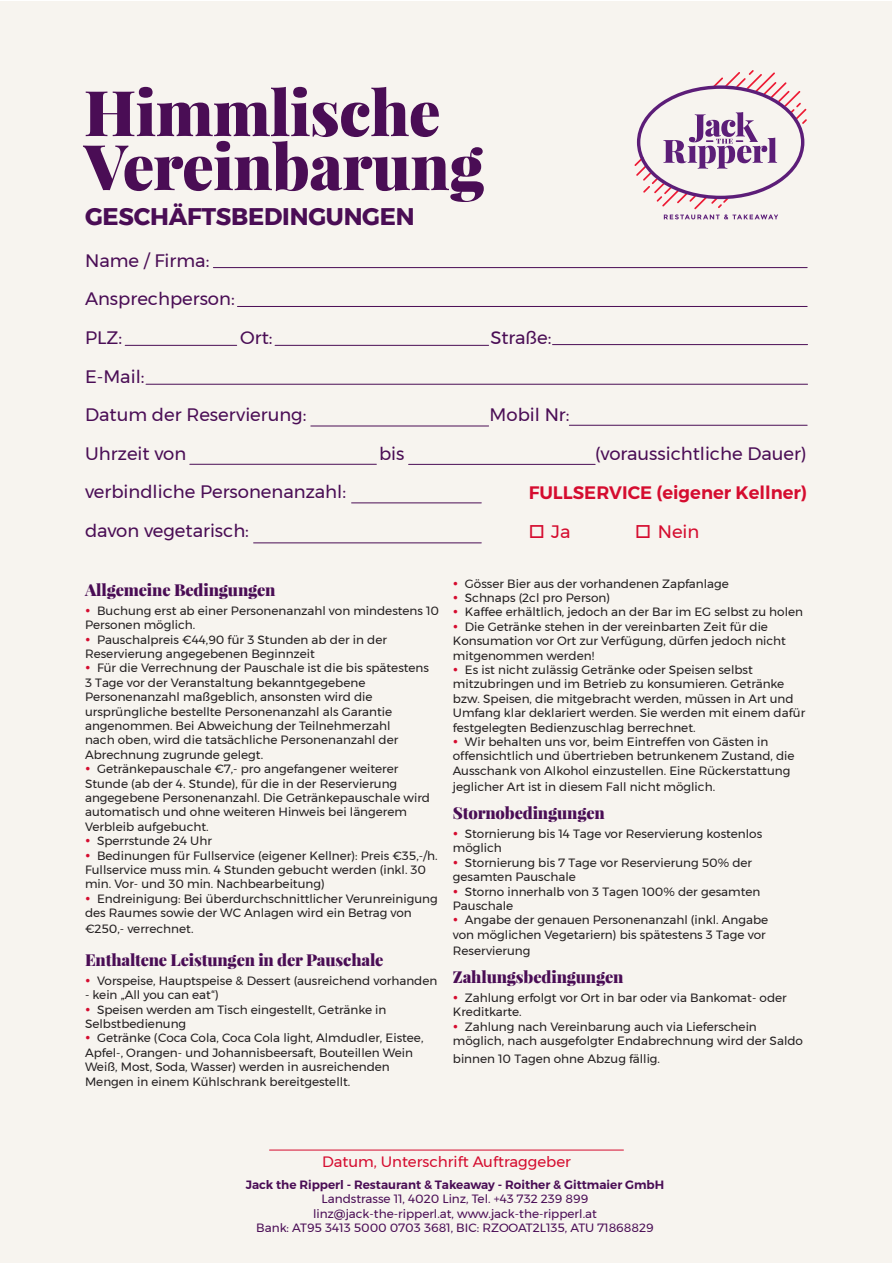
<style>
.page{position:relative;width:893px;height:1263px;background:#fff}
.page>*{position:absolute;margin:0;border:0;box-sizing:border-box;transform-origin:0 0}
.t1{font:900 63px "Playfair Display";letter-spacing:-.01em;color:#4a0d55}
.t2{font:700 24px "Montserrat";letter-spacing:-.01em;color:#4a0d55}
.t3{font:18px "Montserrat";color:#4a0d55}
.t4{font:600 18px "Montserrat";color:#d50c2f}
.t5{font:18px "Montserrat";color:#d50c2f}
.t6{font:900 16.5px "Playfair Display";letter-spacing:-.01em;color:#4a0d55}
.t7{font:15px "Montserrat";color:#d50c2f}
.t8{font:12px/14.4px "Montserrat";color:#231f20}
.t9{font:12px "Montserrat";color:#4a0d55}
.t10{font:600 12px "Montserrat";color:#4a0d55}
.s1{color:#d50c2f}
</style>
<div class="page">
<div style="left:1px;top:1px;width:891px;height:1261px;background:#f7f4ef"></div>
<hr style="left:269px;top:1150px;width:354px;height:1px;background:#d50c2f">
<svg style="left:634px;top:70px;width:173px;height:150px"></svg>
<hr style="left:213px;top:267px;width:594px;height:1px;background:#4a0d55">
<hr style="left:125px;top:345px;width:112px;height:1px;background:#4a0d55">
<hr style="left:275px;top:345px;width:214px;height:1px;background:#4a0d55">
<hr style="left:552px;top:344px;width:255px;height:1px;background:#4a0d55">
<hr style="left:569px;top:425px;width:238px;height:1px;background:#4a0d55">
<hr style="left:146px;top:384px;width:661px;height:1px;background:#4a0d55">
<hr style="left:311px;top:426px;width:178px;height:1px;background:#4a0d55">
<hr style="left:190px;top:464px;width:186px;height:1px;background:#4a0d55">
<hr style="left:409px;top:464px;width:186px;height:1px;background:#4a0d55">
<hr style="left:352px;top:502px;width:129px;height:1px;background:#4a0d55">
<hr style="left:254px;top:542px;width:227px;height:1px;background:#4a0d55">
<hr style="left:237px;top:306px;width:570px;height:1px;background:#4a0d55">
<p class="t1" style="left:84px;top:72px;width:358px">Himmlische</p>
<p class="t1" style="left:84px;top:126px;width:402px">Vereinbarung</p>
<p class="t2" style="left:85px;top:197px;width:331px">GESCHÄFTSBEDINGUNGEN</p>
<p class="t3" style="left:85px;top:246px;width:126px">Name / Firma:</p>
<p class="t3" style="left:85px;top:285px;width:151px">Ansprechperson:</p>
<p class="t3" style="left:85px;top:324px;width:39px">PLZ:</p>
<p class="t3" style="left:240px;top:324px;width:34px">Ort:</p>
<p class="t3" style="left:490px;top:324px;width:63px">Straße:</p>
<p class="t3" style="left:85px;top:362px;width:61px">E-Mail:</p>
<p class="t3" style="left:85px;top:401px;width:223px">Datum der Reservierung:</p>
<p class="t3" style="left:490px;top:401px;width:81px">Mobil Nr:</p>
<p class="t3" style="left:85px;top:440px;width:103px">Uhrzeit von</p>
<p class="t3" style="left:379px;top:440px;width:27px">bis</p>
<p class="t3" style="left:595px;top:440px;width:213px">(voraussichtliche Dauer)</p>
<p class="t3" style="left:85px;top:478px;width:263px">verbindliche Personenanzahl:</p>
<p class="t3" style="left:85px;top:517px;width:165px">davon vegetarisch:</p>
<p class="t4" style="left:529px;top:478px;width:280px">FULLSERVICE (eigener Kellner)</p>
<p class="t5" style="left:529px;top:517px;width:43px">□ Ja</p>
<p class="t5" style="left:635px;top:517px;width:66px">□ Nein</p>
<p class="t6" style="left:85px;top:579px;width:192px">Allgemeine Bedingungen</p>
<p class="t8" style="left:85px;top:603px;width:356px"><span class="s1">•</span> Buchung erst ab einer Personenanzahl von mindestens 10<br>Personen möglich.</p>
<p class="t8" style="left:85px;top:632px;width:303px"><span class="s1">•</span> Pauschalpreis €44,90 für 3 Stunden ab der in der<br>Reservierung angegebenen Beginnzeit</p>
<p class="t8" style="left:85px;top:661px;width:345px"><span class="s1">•</span> Für die Verrechnung der Pauschale ist die bis spätestens 3 Tage vor der Veranstaltung bekanntgegebene Personenanzahl maßgeblich, ansonsten wird die ursprüngliche bestellte Personenanzahl als Garantie angenommen. Bei Abweichung der Teilnehmerzahl<br>nach oben, wird die tatsächliche Personenanzahl der Abrechnung zugrunde gelegt.</p>
<p class="t8" style="left:85px;top:762px;width:347px"><span class="s1">•</span> Getränkepauschale €7,- pro angefangener weiterer Stunde (ab der 4. Stunde), für die in der Reservierung angegebene Personenanzahl. Die Getränkepauschale wird automatisch und ohne weiteren Hinweis bei längerem Verbleib aufgebucht.</p>
<p class="t8" style="left:85px;top:834px;width:128px"><span class="s1">•</span> Sperrstunde 24 Uhr</p>
<p class="t8" style="left:85px;top:848px;width:354px"><span class="s1">•</span> Bedinungen für Fullservice (eigener Kellner): Preis €35,-/h.<br>Fullservice muss min. 4 Stunden gebucht werden (inkl. 30 min. Vor- und 30 min. Nachbearbeitung)</p>
<p class="t8" style="left:85px;top:891px;width:354px"><span class="s1">•</span> Endreinigung: Bei überdurchschnittlicher Verunreinigung des Raumes sowie der WC Anlagen wird ein Betrag von</p>
<p class="t8" style="left:85px;top:922px;width:110px">€250,- verrechnet.</p>
<p class="t6" style="left:85px;top:949px;width:300px">Enthaltene Leistungen in der Pauschale</p>
<p class="t8" style="left:85px;top:973px;width:354px"><span class="s1">•</span> Vorspeise, Hauptspeise &amp; Dessert (ausreichend vorhanden</p>
<p class="t8" style="left:85px;top:987px;width:135px">- kein „All you can eat“)</p>
<p class="t8" style="left:85px;top:1002px;width:303px"><span class="s1">•</span> Speisen werden am Tisch eingestellt, Getränke in<br>Selbstbedienung</p>
<p class="t8" style="left:85px;top:1031px;width:340px"><span class="s1">•</span> Getränke (Coca Cola, Coca Cola light, Almdudler, Eistee, Apfel-, Orangen- und Johannisbeersaft, Bouteillen Wein Weiß, Most, Soda, Wasser) werden in ausreichenden Mengen in einem Kühlschrank bereitgestellt.</p>
<p class="t8" style="left:453px;top:576px;width:277px"><span class="s1">•</span> Gösser Bier aus der vorhandenen Zapfanlage</p>
<p class="t8" style="left:453px;top:590px;width:159px"><span class="s1">•</span> Schnaps (2cl pro Person)</p>
<p class="t8" style="left:453px;top:605px;width:352px"><span class="s1">•</span> Kaffee erhältlich, jedoch an der Bar im EG selbst zu holen</p>
<p class="t8" style="left:453px;top:619px;width:335px"><span class="s1">•</span> Die Getränke stehen in der vereinbarten Zeit für die<br>Konsumation vor Ort zur Verfügung, dürfen jedoch nicht mitgenommen werden!</p>
<p class="t8" style="left:453px;top:662px;width:354px"><span class="s1">•</span> Es ist nicht zulässig Getränke oder Speisen selbst mitzubringen und im Betrieb zu konsumieren. Getränke bzw. Speisen, die mitgebracht werden, müssen in Art und Umfang klar deklariert werden. Sie werden mit einem dafür festgelegten Bedienzuschlag berrechnet.</p>
<p class="t8" style="left:453px;top:734px;width:343px"><span class="s1">•</span> Wir behalten uns vor, beim Eintreffen von Gästen in offensichtlich und übertrieben betrunkenem Zustand, die<br>Ausschank von Alkohol einzustellen. Eine Rückerstattung</p>
<p class="t8" style="left:453px;top:779px;width:264px">jeglicher Art ist in diesem Fall nicht möglich.</p>
<p class="t6" style="left:453px;top:802px;width:153px">Stornobedingungen</p>
<p class="t8" style="left:453px;top:826px;width:311px"><span class="s1">•</span> Stornierung bis 14 Tage vor Reservierung kostenlos möglich</p>
<p class="t8" style="left:453px;top:855px;width:301px"><span class="s1">•</span> Stornierung bis 7 Tage vor Reservierung 50% der gesamten Pauschale</p>
<p class="t8" style="left:453px;top:884px;width:309px"><span class="s1">•</span> Storno innerhalb von 3 Tagen 100% der gesamten<br>Pauschale</p>
<p class="t8" style="left:453px;top:913px;width:317px"><span class="s1">•</span> Angabe der genauen Personenanzahl (inkl. Angabe von möglichen Vegetariern) bis spätestens 3 Tage vor</p>
<p class="t8" style="left:453px;top:943px;width:79px">Reservierung</p>
<p class="t6" style="left:453px;top:966px;width:172px">Zahlungsbedingungen</p>
<p class="t8" style="left:453px;top:990px;width:335px"><span class="s1">•</span> Zahlung erfolgt vor Ort in bar oder via Bankomat- oder<br>Kreditkarte.</p>
<p class="t8" style="left:453px;top:1019px;width:352px"><span class="s1">•</span> Zahlung nach Vereinbarung auch via Lieferschein möglich, nach ausgefolgter Endabrechnung wird der Saldo</p>
<p class="t8" style="left:453px;top:1051px;width:209px">binnen 10 Tagen ohne Abzug fällig.</p>
<p class="t7" style="left:322px;top:1150px;width:250px">Datum, Unterschrift Auftraggeber</p>
<p class="t10" style="left:246px;top:1175px;width:420px">Jack the Ripperl - Restaurant &amp; Takeaway - Roither &amp; Gittmaier GmbH</p>
<p class="t9" style="left:322px;top:1190px;width:268px">Landstrasse 11, 4020 Linz, Tel. +43 732 239 899</p>
<p class="t9" style="left:313px;top:1204px;width:285px">linz@jack-the-ripperl.at, www.jack-the-ripperl.at</p>
<p class="t9" style="left:256px;top:1219px;width:399px">Bank: AT95 3413 5000 0703 3681, BIC: RZOOAT2L135, ATU 71868829</p>
</div>
